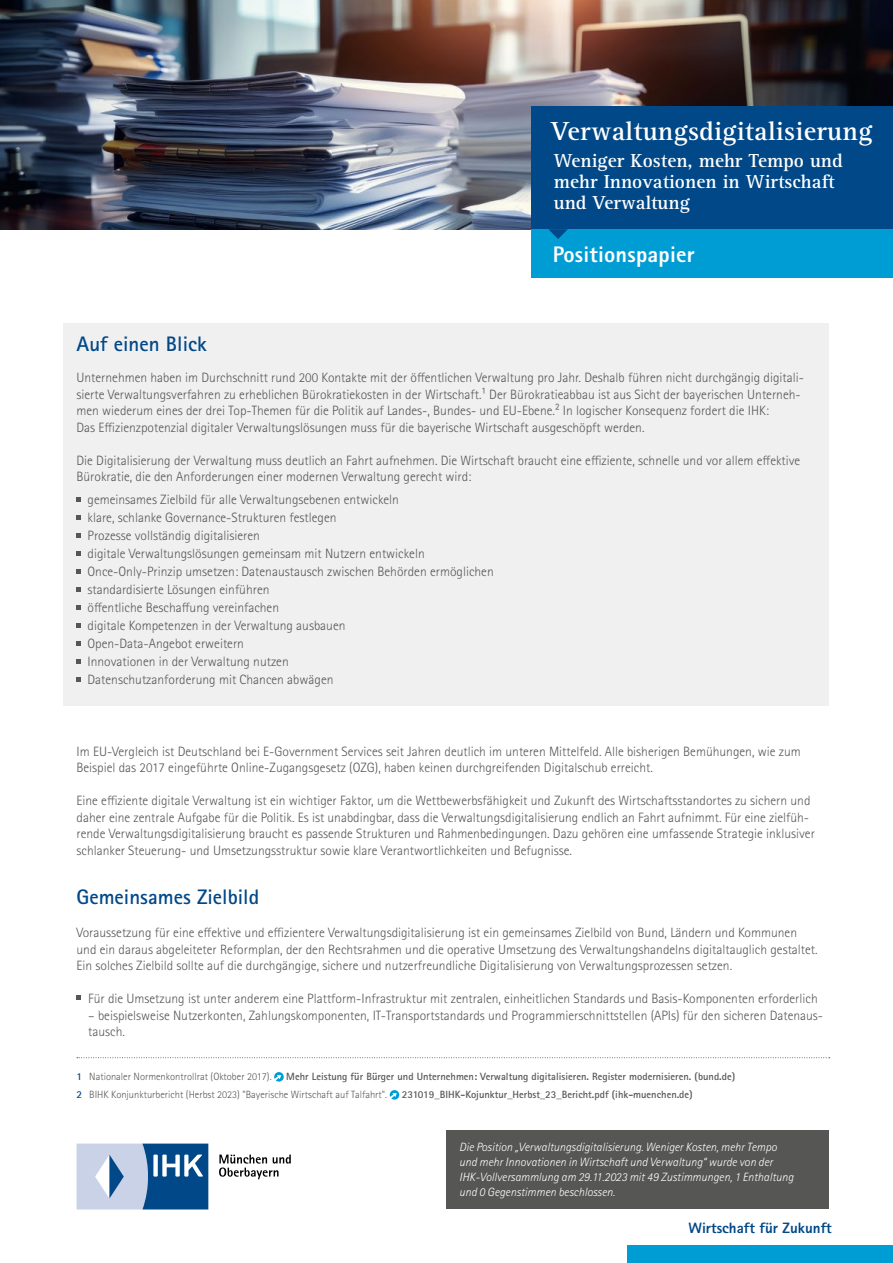
<style>
.page{position:relative;width:893px;height:1263px;background:#fff}
.page>*{position:absolute;margin:0;border:0;box-sizing:border-box;transform-origin:0 0}
.t1{font:700 27px "Rotis Serif Std";letter-spacing:.01em;color:#fff}
.t2{font:800 22.5px "Rotis Sans Serif Std";letter-spacing:.01em;color:#fff}
.t3{font:700 21px "Rotis Sans Serif Std";color:#004888}
.t4{font:700 19.5px/21px "Rotis Serif Std";color:#fff}
.t5{font:800 15px "Rotis Sans Serif Std";color:#004888}
.t6{font:300 13.5px/16.5px "Rotis Sans Serif Std";color:#565655}
.t7{font:italic 300 12px/15px "Rotis Sans Serif Std";color:#fff}
.t8{font:700 10.5px/18px "Rotis Sans Serif Std";color:#565655}
.t9{font:300 10.5px "Rotis Sans Serif Std";color:#565655}
.s1{font-weight:700;color:#004888}
.s2{color:#004888}
.s3{font-weight:300}
</style>
<div class="page">
<img style="left:0;top:0;width:893px;height:229px">
<div style="left:531px;top:229px;width:362px;height:49px;background:#009dd4"></div>
<svg style="left:548px;top:229px;width:20px;height:10px"></svg>
<div style="left:531px;top:106px;width:362px;height:123px;background:#004888"></div>
<svg style="left:77px;top:1143px;width:131px;height:66px;background:#7699bf"></svg>
<svg style="left:219px;top:1154px;width:72px;height:25px"></svg>
<svg style="left:77px;top:995px;width:4px;height:4px"></svg>
<div style="left:627px;top:1246px;width:266px;height:17px;background:#009dd4"></div>
<div style="left:64px;top:323px;width:765px;height:382px;background:#f0f0f0"></div>
<svg style="left:77px;top:497px;width:4px;height:5px"></svg>
<svg style="left:77px;top:515px;width:4px;height:5px"></svg>
<svg style="left:77px;top:533px;width:4px;height:5px"></svg>
<svg style="left:77px;top:551px;width:4px;height:5px"></svg>
<svg style="left:77px;top:569px;width:4px;height:5px"></svg>
<svg style="left:77px;top:587px;width:4px;height:5px"></svg>
<svg style="left:77px;top:605px;width:4px;height:5px"></svg>
<svg style="left:77px;top:623px;width:4px;height:5px"></svg>
<svg style="left:77px;top:641px;width:4px;height:5px"></svg>
<svg style="left:77px;top:659px;width:4px;height:5px"></svg>
<svg style="left:77px;top:677px;width:4px;height:5px"></svg>
<div style="left:446px;top:1130px;width:383px;height:79px;background:#565655"></div>
<svg style="left:77px;top:1057px;width:753px;height:1px"></svg>
<svg style="left:274px;top:1072px;width:10px;height:10px"></svg>
<svg style="left:390px;top:1090px;width:9px;height:10px"></svg>
<h1 class="t1" style="left:551px;top:115px;width:323px">Verwaltungsdigitalisierung</h1>
<h3 class="t4" style="left:554px;top:150px;width:290px">Weniger Kosten, mehr Tempo und mehr Innovationen in Wirtschaft und Verwaltung</h3>
<h2 class="t2" style="left:553px;top:240px;width:143px">Positionspapier</h2>
<h3 class="t3" style="left:77px;top:330px;width:132px">Auf einen Blick</h3>
<p class="t6" style="left:77px;top:370px;width:729px">Unternehmen haben im Durchschnitt rund 200 Kontakte mit der öffentlichen Verwaltung pro Jahr. Deshalb führen nicht durchgängig digitali&shy;sierte Verwaltungsverfahren zu erheblichen Bürokratiekosten in der Wirtschaft.¹ Der Bürokratieabbau ist aus Sicht der bayerischen Unterneh&shy;men wiederum eines der drei Top-Themen für die Politik auf Landes-, Bundes- und EU-Ebene.² In logischer Konsequenz fordert die IHK:<br>Das Effizienzpotenzial digitaler Verwaltungslösungen muss für die bayerische Wirtschaft ausgeschöpft werden.</p>
<p class="t6" style="left:77px;top:452px;width:725px">Die Digitalisierung der Verwaltung muss deutlich an Fahrt aufnehmen. Die Wirtschaft braucht eine effiziente, schnelle und vor allem effektive<br>Bürokratie, die den Anforderungen einer modernen Verwaltung gerecht wird:</p>
<p class="t6" style="left:88px;top:491px;width:408px;line-height:18px">gemeinsames Zielbild für alle Verwaltungsebenen entwickeln<br>klare, schlanke Governance-Strukturen festlegen<br>Prozesse vollständig digitalisieren<br>digitale Verwaltungslösungen gemeinsam mit Nutzern entwickeln Once-Only-Prinzip umsetzen: Datenaustausch zwischen Behörden ermöglichen standardisierte Lösungen einführen<br>öffentliche Beschaffung vereinfachen<br>digitale Kompetenzen in der Verwaltung ausbauen<br>Open-Data-Angebot erweitern<br>Innovationen in der Verwaltung nutzen<br>Datenschutzanforderung mit Chancen abwägen</p>
<p class="t6" style="left:77px;top:743px;width:726px">Im EU-Vergleich ist Deutschland bei E-Government Services seit Jahren deutlich im unteren Mittelfeld. Alle bisherigen Bemühungen, wie zum<br>Beispiel das 2017 eingeführte Online-Zugangsgesetz (OZG), haben keinen durchgreifenden Digitalschub erreicht.</p>
<p class="t6" style="left:77px;top:792px;width:740px">Eine effiziente digitale Verwaltung ist ein wichtiger Faktor, um die Wettbewerbsfähigkeit und Zukunft des Wirtschaftsstandortes zu sichern und daher eine zentrale Aufgabe für die Politik. Es ist unabdingbar, dass die Verwaltungsdigitalisierung endlich an Fahrt aufnimmt. Für eine zielfüh&shy;rende Verwaltungsdigitalisierung braucht es passende Strukturen und Rahmenbedingungen. Dazu gehören eine umfassende Strategie inklusiver schlanker Steuerung- und Umsetzungsstruktur sowie klare Verantwortlichkeiten und Befugnisse.</p>
<h3 class="t3" style="left:77px;top:884px;width:184px">Gemeinsames Zielbild</h3>
<p class="t6" style="left:77px;top:924px;width:743px">Voraussetzung für eine effektive und effizientere Verwaltungsdigitalisierung ist ein gemeinsames Zielbild von Bund, Ländern und Kommunen und ein daraus abgeleiteter Reformplan, der den Rechtsrahmen und die operative Umsetzung des Verwaltungshandelns digitaltauglich gestaltet.<br>Ein solches Zielbild sollte auf die durchgängige, sichere und nutzerfreundliche Digitalisierung von Verwaltungsprozessen setzen.</p>
<p class="t6" style="left:88px;top:990px;width:731px">Für die Umsetzung ist unter anderem eine Plattform-Infrastruktur mit zentralen, einheitlichen Standards und Basis-Komponenten erforderlich</p>
<p class="t6" style="left:88px;top:1007px;width:736px">– beispielsweise Nutzerkonten, Zahlungskomponenten, IT-Transportstandards und Programmierschnittstellen (APIs) für den sicheren Datenaus&shy;tausch.</p>
<p class="t9" style="left:77px;top:1070px;width:197px"><span class="s1">1</span> Nationaler Normenkontrollrat (Oktober 2017).</p>
<p class="t8" style="left:77px;top:1067px;width:660px;text-indent:210px">Mehr Leistung für Bürger und Unternehmen: Verwaltung digitalisieren. Register modernisieren. (bund.de)<br><span class="s2">2</span> <span class="s3">BIHK Konjunkturbericht (Herbst 2023) "Bayerische Wirtschaft auf Talfahrt".</span></p>
<p class="t8" style="left:402px;top:1085px;width:292px">231019_BIHK-Kojunktur_Herbst_23_Bericht.pdf (ihk-muenchen.de)</p>
<p class="t7" style="left:459px;top:1140px;width:336px">Die Position „Verwaltungsdigitalisierung. Weniger Kosten, mehr Tempo und mehr Innovationen in Wirtschaft und Verwaltung“ wurde von der IHK-Vollversammlung am 29.11.2023 mit 49 Zustimmungen, 1 Enthaltung und 0 Gegenstimmen beschlossen.</p>
<p class="t5" style="left:688px;top:1218px;width:145px">Wirtschaft für Zukunft</p>
</div>
